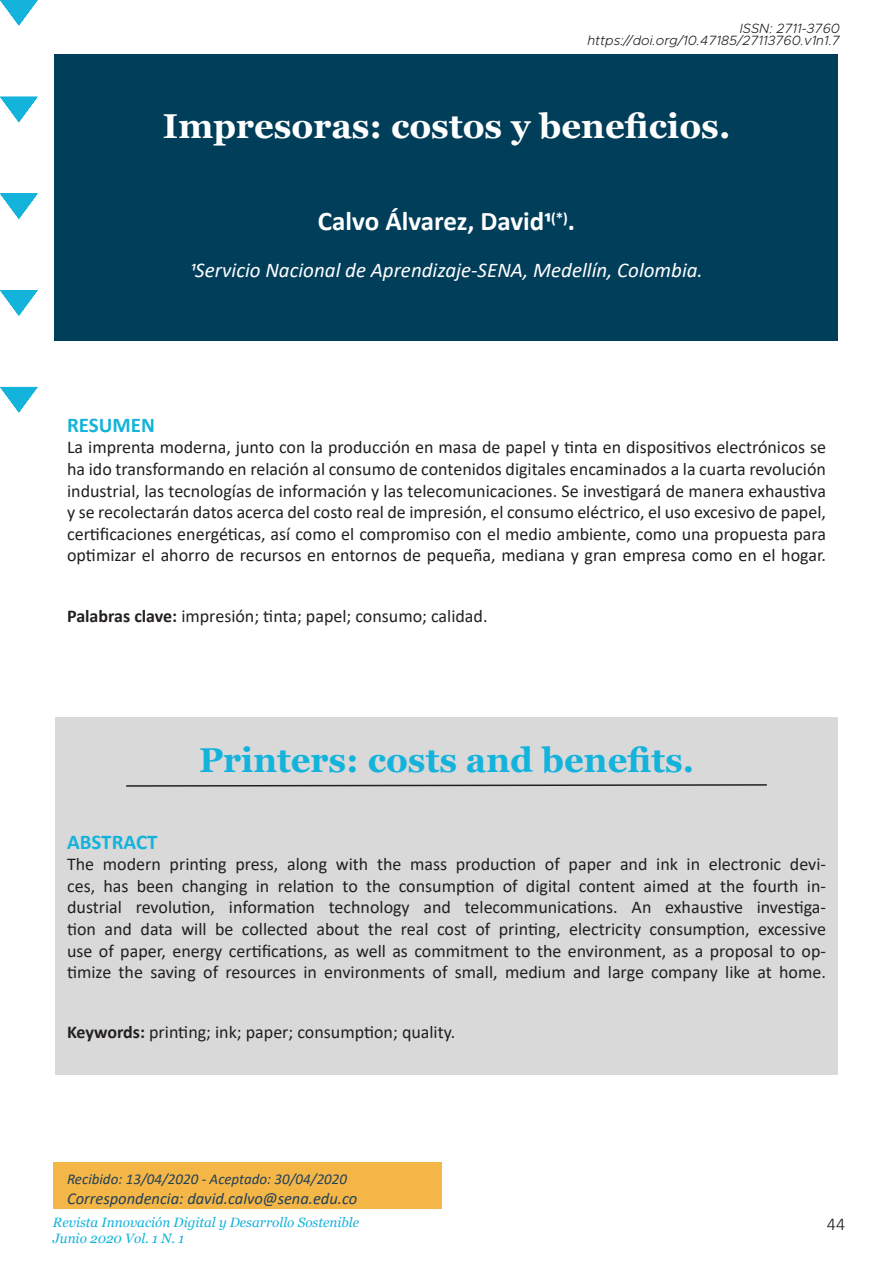
<style>
.page{position:relative;width:893px;height:1263px;background:#fff}
.page>*{position:absolute;margin:0;border:0;box-sizing:border-box;transform-origin:0 0}
.t1{font:700 34.5px "Georgia";color:#fff}
.t2{font:700 34.5px "Georgia";color:#14b3db}
.t3{font:700 27px "Calibri";color:#fff}
.t4{font:italic 21px "Calibri";color:#fff}
.t5{font:700 21px "Calibri";color:#14b3db}
.t6{font:18px/21.6px "Calibri";color:#231f20;text-align:justify}
.t7{font:300 18px "Calibri";color:#231f20}
.t8{font:italic 16.5px "Calibri";color:#244059}
.t9{font:italic 15px "Calibri";color:#244059}
.t10{font:italic 13.5px/16.2px "Georgia";color:#14b3db}
.t11{font:italic 300 13.5px/12px "Metropolis";color:#231f20;text-align:right}
.s1{font-weight:700}
</style>
<div class="page">
<svg style="left:0;top:0;width:38px;height:26px"></svg>
<svg style="left:0;top:97px;width:38px;height:25px"></svg>
<svg style="left:0;top:193px;width:38px;height:26px"></svg>
<svg style="left:0;top:290px;width:38px;height:26px"></svg>
<svg style="left:0;top:387px;width:38px;height:25px"></svg>
<div style="left:53px;top:1162px;width:388px;height:47px;background:#f3b647"></div>
<div style="left:55px;top:717px;width:783px;height:357px;background:#d9d9d9"></div>
<div style="left:54px;top:54px;width:784px;height:287px;background:#013e5a"></div>
<svg style="left:126px;top:784px;width:641px;height:3px"></svg>
<p class="t11" style="left:587px;top:22px;width:254px">ISSN: 2711-3760 https://doi.org/10.47185/27113760.v1n1.7</p>
<p class="t1" style="left:163px;top:104px;width:569px">Impresoras: costos y beneficios.</p>
<p class="t3" style="left:318px;top:202px;width:259px">Calvo Álvarez, David1<sup>(*)</sup>.</p>
<p class="t4" style="left:190px;top:255px;width:514px">1Servicio Nacional de Aprendizaje-SENA, Medellín, Colombia.</p>
<p class="t5" style="left:67px;top:410px;width:89px">RESUMEN</p>
<p class="t6" style="left:67px;top:436px;width:760px">La imprenta moderna, junto con la producción en masa de papel y tinta en dispositivos electrónicos se ha ido transformando en relación al consumo de contenidos digitales encaminados a la cuarta revolución industrial, las tecnologías de información y las telecomunicaciones. Se investigará de manera exhaustiva y se recolectarán datos acerca del costo real de impresión, el consumo eléctrico, el uso excesivo de papel, certificaciones energéticas, así como el compromiso con el medio ambiente, como una propuesta para optimizar el ahorro de recursos en entornos de pequeña, mediana y gran empresa como en el hogar.</p>
<p class="t6" style="left:67px;top:604px;width:422px"><span class="s1">Palabras clave:</span> impresión; tinta; papel; consumo; calidad.</p>
<p class="t2" style="left:199px;top:738px;width:497px">Printers: costs and benefits.</p>
<p class="t5" style="left:67px;top:827px;width:92px">ABSTRACT</p>
<p class="t6" style="left:67px;top:853px;width:760px">The modern printing press, along with the mass production of paper and ink in electronic devi&shy;ces, has been changing in relation to the consumption of digital content aimed at the fourth in&shy;dustrial revolution, information technology and telecommunications. An exhaustive investiga&shy;tion and data will be collected about the real cost of printing, electricity consumption, excessive use of paper, energy certifications, as well as commitment to the environment, as a proposal to op&shy;timize the saving of resources in environments of small, medium and large company like at home.</p>
<p class="t6" style="left:67px;top:1021px;width:390px"><span class="s1">Keywords:</span> printing; ink; paper; consumption; quality.</p>
<p class="t9" style="left:67px;top:1169px;width:281px">Recibido: 13/04/2020 - Aceptado: 30/04/2020</p>
<p class="t8" style="left:67px;top:1187px;width:292px">Correspondencia: david.calvo@sena.edu.co</p>
<p class="t10" style="left:53px;top:1214px;width:308px">Revista Innovación Digital y Desarrollo Sostenible<br>Junio 2020 Vol. 1 N. 1</p>
<p class="t7" style="left:827px;top:1213px;width:20px">44</p>
</div>
